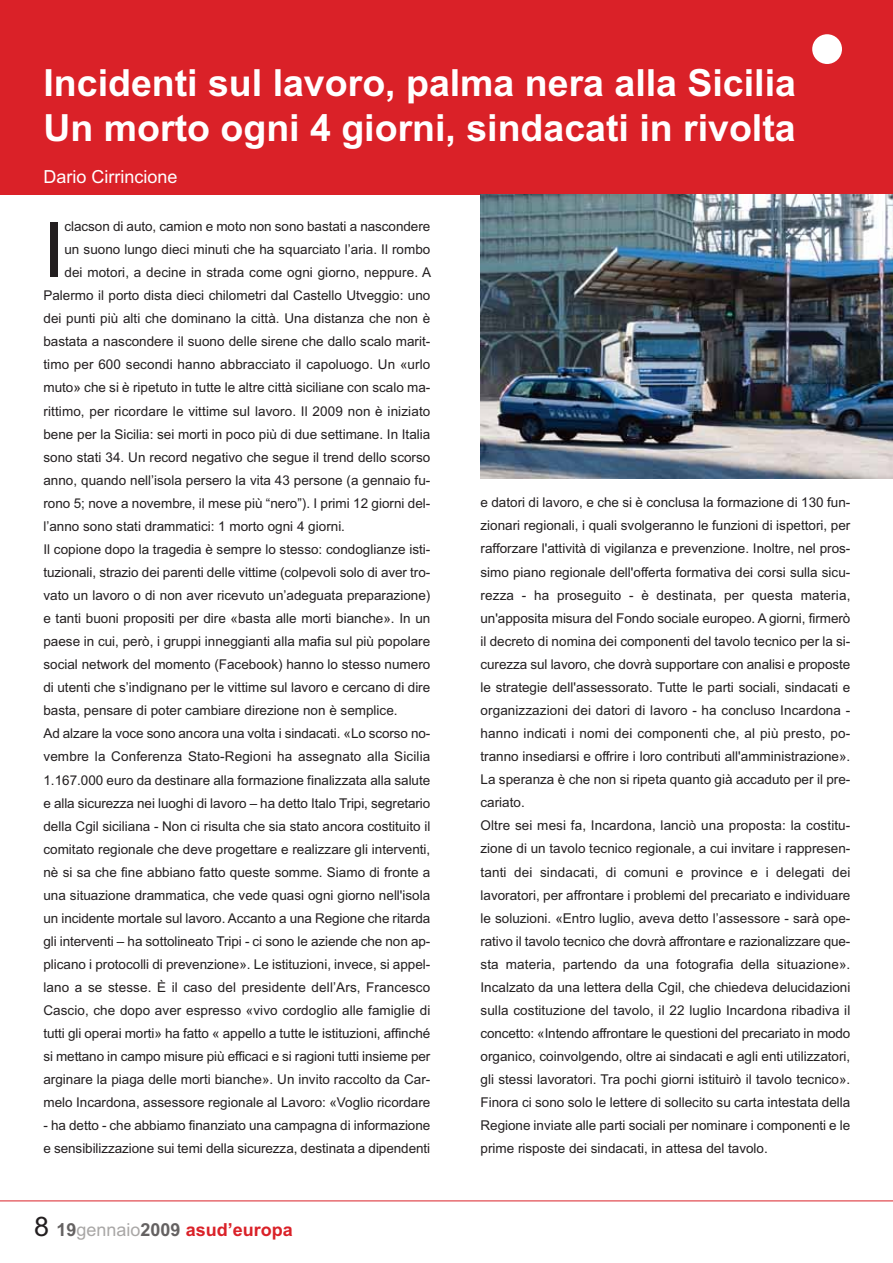
<style>
.page{position:relative;width:893px;height:1263px;background:#fff}
.page>*{position:absolute;margin:0;border:0;box-sizing:border-box;transform-origin:0 0}
.t1{font:76.05px "Arial";color:#231f20}
.t2{font:700 37.5px/45px "Arial";color:#fff}
.t3{font:700 18px "Arial";color:#da2128}
.t4{font:18px "Arial";color:#fff}
.t5{font:13.5px/23.1px "Arial";color:#231f20}
.s1{font-weight:400;font-size:27px;color:#231f20}
.s2{color:#656262}
.s3{font-weight:400;color:#a9a7a6}
</style>
<div class="page">
<div style="left:0;top:0;width:892px;height:194px;background:#da2128"></div>
<div style="left:812px;top:34px;width:30px;height:30px;background:#fff;border-radius:50%"></div>
<hr style="left:0;top:1201px;width:892px;height:1px;background:#da2128">
<img style="left:480px;top:194px;width:412px;height:285px">
<h2 class="t2" style="left:43px;top:64px;width:754px">Incidenti sul lavoro, palma nera alla Sicilia<br>Un morto ogni 4 giorni, sindacati in rivolta</h2>
<h3 class="t4" style="left:43px;top:171px;width:135px">Dario Cirrincione</h3>
<h1 class="t1" style="left:43px;top:222px;width:23px">I</h1>
<p class="t5" style="left:64px;top:216px;width:367px">clacson di auto, camion e moto non sono bastati a nascondere</p>
<p class="t5" style="left:64px;top:239px;width:367px">un suono lungo dieci minuti che ha squarciato l’aria. Il rombo</p>
<p class="t5" style="left:64px;top:262px;width:368px">dei motori, a decine in strada come ogni giorno, neppure. A</p>
<p class="t5" style="left:43px;top:285px;width:388px">Palermo il porto dista dieci chilometri dal Castello Utveggio: uno</p>
<p class="t5" style="left:43px;top:308px;width:388px">dei punti più alti che dominano la città. Una distanza che non è</p>
<p class="t5" style="left:43px;top:331px;width:388px">bastata a nascondere il suono delle sirene che dallo scalo marit-</p>
<p class="t5" style="left:43px;top:354px;width:388px">timo per 600 secondi hanno abbracciato il capoluogo. Un «urlo</p>
<p class="t5" style="left:43px;top:378px;width:388px">muto» che si è ripetuto in tutte le altre città siciliane con scalo ma-</p>
<p class="t5" style="left:43px;top:401px;width:388px">rittimo, per ricordare le vittime sul lavoro. Il 2009 non è iniziato</p>
<p class="t5" style="left:43px;top:424px;width:388px">bene per la Sicilia: sei morti in poco più di due settimane. In Italia</p>
<p class="t5" style="left:43px;top:447px;width:388px">sono stati 34. Un record negativo che segue il trend dello scorso</p>
<p class="t5" style="left:43px;top:470px;width:388px">anno, quando nell’isola persero la vita 43 persone (a gennaio fu-</p>
<p class="t5" style="left:43px;top:493px;width:388px">rono 5; nove a novembre, il mese più “nero”). I primi 12 giorni del-</p>
<p class="t5" style="left:43px;top:516px;width:303px">l’anno sono stati drammatici: 1 morto ogni 4 giorni.</p>
<p class="t5" style="left:43px;top:539px;width:388px">Il copione dopo la tragedia è sempre lo stesso: condoglianze isti-</p>
<p class="t5" style="left:43px;top:562px;width:388px">tuzionali, strazio dei parenti delle vittime (colpevoli solo di aver tro-</p>
<p class="t5" style="left:43px;top:585px;width:388px">vato un lavoro o di non aver ricevuto un’adeguata preparazione)</p>
<p class="t5" style="left:43px;top:608px;width:388px">e tanti buoni propositi per dire «basta alle morti bianche». In un</p>
<p class="t5" style="left:43px;top:631px;width:388px">paese in cui, però, i gruppi inneggianti alla mafia sul più popolare</p>
<p class="t5" style="left:43px;top:654px;width:388px">social network del momento (Facebook) hanno lo stesso numero</p>
<p class="t5" style="left:43px;top:677px;width:388px">di utenti che s’indignano per le vittime sul lavoro e cercano di dire</p>
<p class="t5" style="left:43px;top:700px;width:355px">basta, pensare di poter cambiare direzione non è semplice.</p>
<p class="t5" style="left:43px;top:723px;width:388px">Ad alzare la voce sono ancora una volta i sindacati. «Lo scorso no-</p>
<p class="t5" style="left:43px;top:746px;width:388px">vembre la Conferenza Stato-Regioni ha assegnato alla Sicilia</p>
<p class="t5" style="left:43px;top:770px;width:388px">1.167.000 euro da destinare alla formazione finalizzata alla salute</p>
<p class="t5" style="left:43px;top:793px;width:388px">e alla sicurezza nei luoghi di lavoro – ha detto Italo Tripi, segretario</p>
<p class="t5" style="left:43px;top:816px;width:388px">della Cgil siciliana - Non ci risulta che sia stato ancora costituito il</p>
<p class="t5" style="left:43px;top:839px;width:388px">comitato regionale che deve progettare e realizzare gli interventi,</p>
<p class="t5" style="left:43px;top:862px;width:388px">nè si sa che fine abbiano fatto queste somme. Siamo di fronte a</p>
<p class="t5" style="left:43px;top:885px;width:388px">una situazione drammatica, che vede quasi ogni giorno nell'isola</p>
<p class="t5" style="left:43px;top:908px;width:388px">un incidente mortale sul lavoro. Accanto a una Regione che ritarda</p>
<p class="t5" style="left:43px;top:931px;width:388px">gli interventi – ha sottolineato Tripi - ci sono le aziende che non ap-</p>
<p class="t5" style="left:43px;top:954px;width:388px">plicano i protocolli di prevenzione». Le istituzioni, invece, si appel-</p>
<p class="t5" style="left:43px;top:977px;width:388px">lano a se stesse. È il caso del presidente dell’Ars, Francesco</p>
<p class="t5" style="left:43px;top:1000px;width:388px">Cascio, che dopo aver espresso «vivo cordoglio alle famiglie di</p>
<p class="t5" style="left:43px;top:1023px;width:388px">tutti gli operai morti» ha fatto « appello a tutte le istituzioni, affinché</p>
<p class="t5" style="left:43px;top:1046px;width:388px">si mettano in campo misure più efficaci e si ragioni tutti insieme per</p>
<p class="t5" style="left:43px;top:1069px;width:388px">arginare la piaga delle morti bianche». Un invito raccolto da Car-</p>
<p class="t5" style="left:43px;top:1092px;width:388px">melo Incardona, assessore regionale al Lavoro: «Voglio ricordare</p>
<p class="t5" style="left:43px;top:1115px;width:388px">- ha detto - che abbiamo finanziato una campagna di informazione e sensibilizzazione sui temi della sicurezza, destinata a dipendenti</p>
<p class="t5" style="left:480px;top:492px;width:371px">e datori di lavoro, e che si è conclusa la formazione di 130 fun&shy;zionari regionali, i quali svolgeranno le funzioni di ispettori, per rafforzare l'attività di vigilanza e prevenzione. Inoltre, nel pros&shy;simo piano regionale dell'offerta formativa dei corsi sulla sicu&shy;rezza - ha proseguito - è destinata, per questa materia, un'apposita misura del Fondo sociale europeo. A giorni, firmerò il decreto di nomina dei componenti del tavolo tecnico per la si&shy;curezza sul lavoro, che dovrà supportare con analisi e proposte le strategie dell'assessorato. Tutte le parti sociali, sindacati e organizzazioni dei datori di lavoro - ha concluso Incardona - hanno indicati i nomi dei componenti che, al più presto, po&shy;tranno insediarsi e offrire i loro contributi all'amministrazione».<br>La speranza è che non si ripeta quanto già accaduto per il pre&shy;cariato.<br>Oltre sei mesi fa, Incardona, lanciò una proposta: la costitu&shy;zione di un tavolo tecnico regionale, a cui invitare i rappresen&shy;tanti dei sindacati, di comuni e province e i delegati dei lavoratori, per affrontare i problemi del precariato e individuare le soluzioni. «Entro luglio, aveva detto l’assessore - sarà ope&shy;rativo il tavolo tecnico che dovrà affrontare e razionalizzare que&shy;sta materia, partendo da una fotografia della situazione».<br>Incalzato da una lettera della Cgil, che chiedeva delucidazioni sulla costituzione del tavolo, il 22 luglio Incardona ribadiva il concetto: «Intendo affrontare le questioni del precariato in modo organico, coinvolgendo, oltre ai sindacati e agli enti utilizzatori, gli stessi lavoratori. Tra pochi giorni istituirò il tavolo tecnico».<br>Finora ci sono solo le lettere di sollecito su carta intestata della Regione inviate alle parti sociali per nominare i componenti e le prime risposte dei sindacati, in attesa del tavolo.</p>
<h3 class="t3" style="left:34px;top:1223px;width:260px"><span class="s1">8</span> <span class="s2">19</span><span class="s3">gennaio</span><span class="s2">2009</span> asud’europa</h3>
</div>
